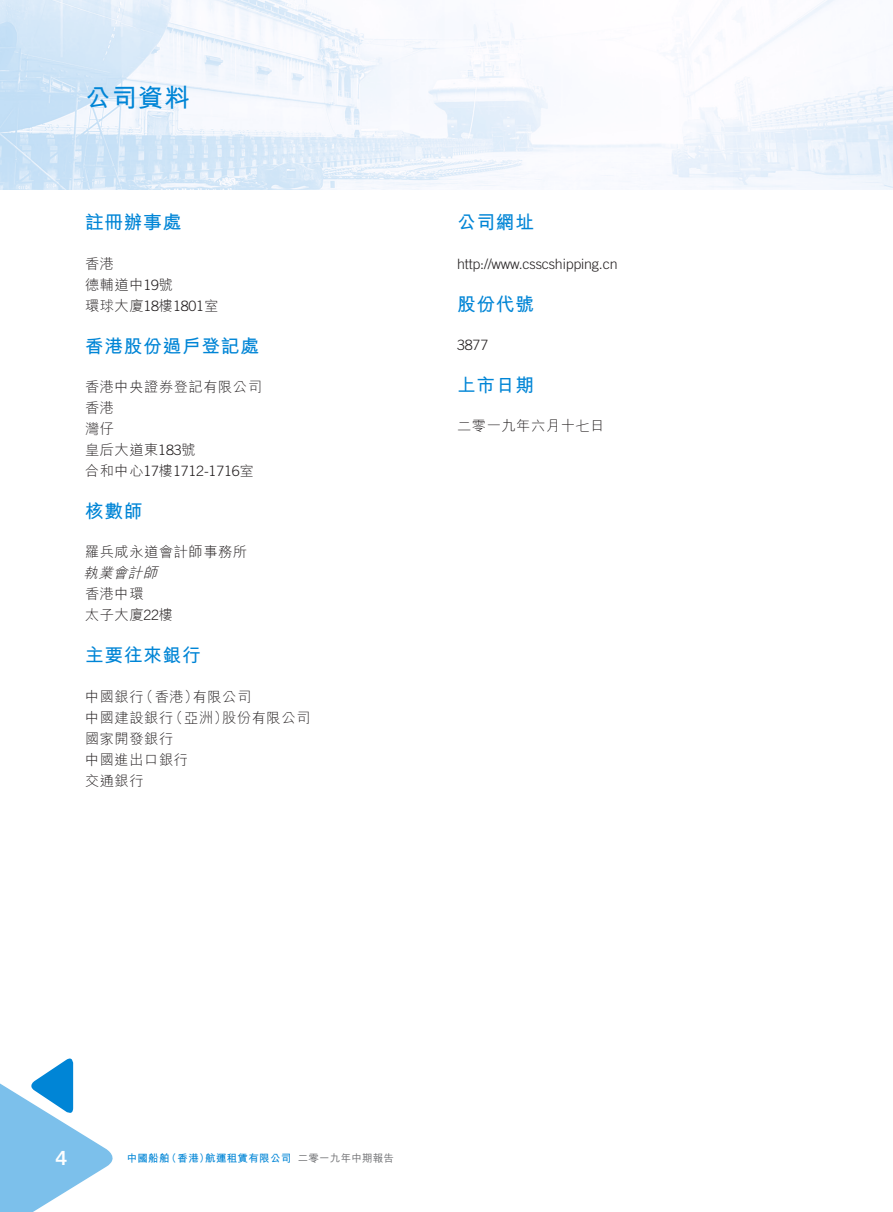
<style>
.page{position:relative;width:893px;height:1212px;background:#fff}
.page>*{position:absolute;margin:0;border:0;box-sizing:border-box;transform-origin:0 0}
.t1{font:700 25.5px "M Hei HK";color:#0085d6}
.t2{font:19.5px "Trade Gothic LT Std Bd 2";color:#fff}
.Heading_1{font:700 18.75px "M Hei HK";letter-spacing:.035em;color:#0085d6}
.Body_Text{font:300 14.25px "M Hei HK";letter-spacing:.04em;color:#231f20}
.Body_Text-2{font:300 14.25px "Trade Gothic LT Std";letter-spacing:-.01em;color:#231f20}
.Body_Text-3{font:italic 300 14.25px "M Hei HK";color:#231f20}
.t3{font:700 10.5px "M Hei HK";letter-spacing:.03em;color:#0085d6}
.s1{font-family:"Trade Gothic LT Std"}
.s2{font-family:"M Hei HK"}
.s3{font-weight:500;color:#6c6d70}
</style>
<div class="page">
<img style="left:0;top:0;width:893px;height:189px">
<svg style="left:0;top:1058px;width:113px;height:154px"></svg>
<p class="t1" style="left:85px;top:79px;width:106px">公司資料</p>
<p class="Heading_1" style="left:85px;top:209px;width:98px">註冊辦事處</p>
<p class="Body_Text" style="left:85px;top:256px;width:31px">香港</p>
<p class="Body_Text" style="left:85px;top:277px;width:90px">德輔道中<span class="s1">19</span>號</p>
<p class="Body_Text" style="left:85px;top:298px;width:135px">環球大廈<span class="s1">18</span>樓<span class="s1">1801</span>室</p>
<p class="Heading_1" style="left:85px;top:332px;width:176px">香港股份過戶登記處</p>
<p class="Body_Text" style="left:85px;top:379px;width:178px">香港中央證券登記有限公司</p>
<p class="Body_Text" style="left:85px;top:400px;width:31px">香港</p>
<p class="Body_Text" style="left:85px;top:421px;width:31px">灣仔</p>
<p class="Body_Text" style="left:85px;top:442px;width:112px">皇后大道東<span class="s1">183</span>號</p>
<p class="Body_Text-2" style="left:85px;top:462px;width:170px"><span class="s2">合和中心</span>17<span class="s2">樓</span>1712-1716<span class="s2">室</span></p>
<p class="Heading_1" style="left:85px;top:497px;width:59px">核數師</p>
<p class="Body_Text" style="left:85px;top:545px;width:164px">羅兵咸永道會計師事務所</p>
<p class="Body_Text-3" style="left:84px;top:566px;width:79px">執業會計師</p>
<p class="Body_Text" style="left:85px;top:587px;width:60px">香港中環</p>
<p class="Body_Text" style="left:85px;top:608px;width:90px">太子大廈<span class="s1">22</span>樓</p>
<p class="Heading_1" style="left:85px;top:642px;width:117px">主要往來銀行</p>
<p class="Body_Text" style="left:85px;top:689px;width:168px">中國銀行（香港）有限公司</p>
<p class="Body_Text" style="left:85px;top:710px;width:227px">中國建設銀行（亞洲）股份有限公司</p>
<p class="Body_Text" style="left:85px;top:731px;width:90px">國家開發銀行</p>
<p class="Body_Text" style="left:85px;top:752px;width:104px">中國進出口銀行</p>
<p class="Body_Text" style="left:85px;top:773px;width:60px">交通銀行</p>
<p class="Heading_1" style="left:457px;top:209px;width:78px">公司網址</p>
<p class="Body_Text-2" style="left:457px;top:255px;width:162px">http://www.csscshipping.cn</p>
<p class="Heading_1" style="left:457px;top:290px;width:78px">股份代號</p>
<p class="Body_Text-2" style="left:457px;top:336px;width:33px">3877</p>
<p class="Heading_1" style="left:457px;top:371px;width:78px">上市日期</p>
<p class="Body_Text" style="left:457px;top:419px;width:149px">二零一九年六月十七日</p>
<p class="t2" style="left:56px;top:1145px;width:13px">4</p>
<p class="t3" style="left:127px;top:1150px;width:269px">中國船舶（香港）航運租賃有限公司 <span class="s3">二零一九年中期報告</span></p>
</div>
